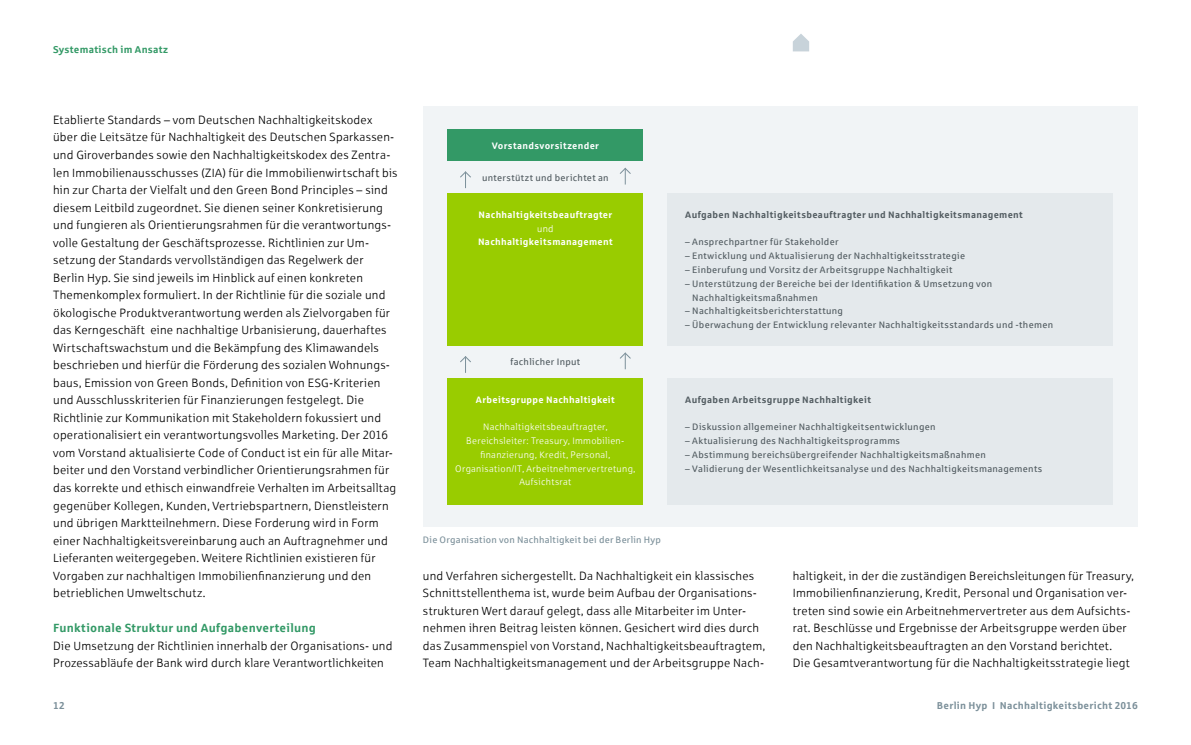
<style>
.page{position:relative;width:1191px;height:745px;background:#fff}
.page>*{position:absolute;margin:0;border:0;box-sizing:border-box;transform-origin:0 0}
.t1{font:11.88px/17.5px "Sparkasse Lt";letter-spacing:.015em;color:#000}
.t2{font:700 11.88px "Sparkasse Rg";letter-spacing:.02em;color:#396}
.t3{font:700 10px "Sparkasse Rg";letter-spacing:.025em;color:#7c909a}
.t4{font:700 10px "Sparkasse Rg";letter-spacing:.025em;color:#396}
.t5{font:9.38px/13.8px "Sparkasse Rg";letter-spacing:.035em;color:#525c61}
.t6{font:9.38px/13.8px "Sparkasse Lt";letter-spacing:.035em;color:#fff;text-align:center}
.t7{font:700 9.38px "Sparkasse Rg";letter-spacing:.035em;color:#fff}
.t8{font:700 9.38px "Sparkasse Rg";letter-spacing:.035em;color:#525c61}
.t9{font:9.38px "Sparkasse Rg";letter-spacing:.02em;color:#7c909a}
</style>
<div class="page">
<svg style="left:793px;top:34px;width:16px;height:17px"></svg>
<div style="left:423px;top:106px;width:714px;height:420px;background:#f1f4f6"></div>
<div style="left:448px;top:129px;width:195px;height:32px;background:#396"></div>
<div style="left:448px;top:193px;width:195px;height:152px;background:#9c0"></div>
<div style="left:448px;top:378px;width:195px;height:126px;background:#9c0"></div>
<div style="left:667px;top:193px;width:446px;height:152px;background:#e4e9ec"></div>
<div style="left:667px;top:377px;width:446px;height:127px;background:#e4e9ec"></div>
<svg style="left:460px;top:171px;width:11px;height:17px"></svg>
<svg style="left:460px;top:356px;width:11px;height:16px"></svg>
<svg style="left:619px;top:167px;width:12px;height:17px"></svg>
<svg style="left:620px;top:352px;width:11px;height:17px"></svg>
<p class="t4" style="left:53px;top:43px;width:117px">Systematisch im Ansatz</p>
<p class="t1" style="left:53px;top:111px;width:346px">Etablierte Standards – vom Deutschen Nachhaltigkeitskodex über die Leitsätze für Nachhaltigkeit des Deutschen Sparkassen&shy;und Giroverbandes sowie den Nachhaltigkeitskodex des Zentra&shy;len Immobilienausschusses (ZIA) für die Immobilienwirtschaft bis hin zur Charta der Vielfalt und den Green Bond Principles – sind diesem Leitbild zugeordnet. Sie dienen seiner Konkretisierung und fungieren als Orientierungsrahmen für die verantwortungs&shy;volle Gestaltung der Geschäftsprozesse. Richtlinien zur Um&shy;setzung der Standards vervollständigen das Regelwerk der Berlin Hyp. Sie sind jeweils im Hinblick auf einen konkreten Themenkomplex formuliert. In der Richtlinie für die soziale und ökologische Produktverantwortung werden als Zielvorgaben für das Kerngeschäft eine nachhaltige Urbanisierung, dauerhaftes Wirtschaftswachstum und die Bekämpfung des Klimawandels beschrieben und hierfür die Förderung des sozialen Wohnungs&shy;baus, Emission von Green Bonds, Definition von ESG-Kriterien und Ausschlusskriterien für Finanzierungen festgelegt. Die Richtlinie zur Kommunikation mit Stakeholdern fokussiert und operationalisiert ein verantwortungsvolles Marketing. Der 2016 vom Vorstand aktualisierte Code of Conduct ist ein für alle Mitar&shy;beiter und den Vorstand verbindlicher Orientierungsrahmen für das korrekte und ethisch einwandfreie Verhalten im Arbeitsalltag gegenüber Kollegen, Kunden, Vertriebspartnern, Dienstleistern und übrigen Marktteilnehmern. Diese Forderung wird in Form einer Nachhaltigkeitsvereinbarung auch an Auftragnehmer und Lieferanten weitergegeben. Weitere Richtlinien existieren für Vorgaben zur nachhaltigen Immobilienfinanzierung und den betrieblichen Umweltschutz.</p>
<p class="t2" style="left:53px;top:620px;width:264px">Funktionale Struktur und Aufgabenverteilung</p>
<p class="t1" style="left:53px;top:636px;width:341px">Die Umsetzung der Richtlinien innerhalb der Organisations- und<br>Prozessabläufe der Bank wird durch klare Verantwortlichkeiten</p>
<p class="t7" style="left:492px;top:139px;width:109px">Vorstandsvorsitzender</p>
<p class="t5" style="left:482px;top:170px;width:128px">unterstützt und berichtet an</p>
<p class="t7" style="left:478px;top:208px;width:135px">Nachhaltigkeitsbeauftragter</p>
<p class="t6" style="left:537px;top:221px;width:18px">und</p>
<p class="t7" style="left:478px;top:236px;width:136px">Nachhaltigkeitsmanagement</p>
<p class="t5" style="left:510px;top:355px;width:71px">fachlicher Input</p>
<p class="t7" style="left:476px;top:393px;width:140px">Arbeitsgruppe Nachhaltigkeit</p>
<p class="t6" style="left:455px;top:419px;width:182px">Nachhaltigkeitsbeauftragter, Bereichsleiter: Treasury, Immobilien&shy;finanzierung, Kredit, Personal, Organisation/IT, Arbeitnehmervertretung, Aufsichtsrat</p>
<p class="t9" style="left:423px;top:533px;width:240px">Die Organisation von Nachhaltigkeit bei der Berlin Hyp</p>
<p class="t8" style="left:685px;top:208px;width:339px">Aufgaben Nachhaltigkeitsbeauftragter und Nachhaltigkeitsmanagement</p>
<p class="t5" style="left:685px;top:235px;width:155px">– Ansprechpartner für Stakeholder</p>
<p class="t5" style="left:685px;top:249px;width:281px">– Entwicklung und Aktualisierung der Nachhaltigkeitsstrategie</p>
<p class="t5" style="left:685px;top:262px;width:269px">– Einberufung und Vorsitz der Arbeitsgruppe Nachhaltigkeit</p>
<p class="t5" style="left:692px;top:276px;width:301px;text-indent:-7px">– Unterstützung der Bereiche bei der Identifikation &amp; Umsetzung von<br>Nachhaltigkeitsmaßnahmen</p>
<p class="t5" style="left:685px;top:304px;width:159px">– Nachhaltigkeitsberichterstattung</p>
<p class="t5" style="left:685px;top:317px;width:369px">– Überwachung der Entwicklung relevanter Nachhaltigkeitsstandards und -themen</p>
<p class="t8" style="left:685px;top:393px;width:187px">Aufgaben Arbeitsgruppe Nachhaltigkeit</p>
<p class="t5" style="left:685px;top:419px;width:252px">– Diskussion allgemeiner Nachhaltigkeitsentwicklungen</p>
<p class="t5" style="left:685px;top:433px;width:216px">– Aktualisierung des Nachhaltigkeitsprogramms</p>
<p class="t5" style="left:685px;top:447px;width:302px">– Abstimmung bereichsübergreifender Nachhaltigkeitsmaßnahmen</p>
<p class="t5" style="left:685px;top:461px;width:359px">– Validierung der Wesentlichkeitsanalyse und des Nachhaltigkeitsmanagements</p>
<p class="t1" style="left:423px;top:566px;width:344px">und Verfahren sichergestellt. Da Nachhaltigkeit ein klassisches Schnittstellenthema ist, wurde beim Aufbau der Organisations&shy;strukturen Wert darauf gelegt, dass alle Mitarbeiter im Unter&shy;nehmen ihren Beitrag leisten können. Gesichert wird dies durch das Zusammenspiel von Vorstand, Nachhaltigkeitsbeauftragtem, Team Nachhaltigkeitsmanagement und der Arbeitsgruppe Nach-</p>
<p class="t1" style="left:793px;top:566px;width:343px">haltigkeit, in der die zuständigen Bereichsleitungen für Treasury, Immobilienfinanzierung, Kredit, Personal und Organisation ver&shy;treten sind sowie ein Arbeitnehmervertreter aus dem Aufsichts&shy;rat. Beschlüsse und Ergebnisse der Arbeitsgruppe werden über den Nachhaltigkeitsbeauftragten an den Vorstand berichtet.<br>Die Gesamtverantwortung für die Nachhaltigkeitsstrategie liegt</p>
<p class="t3" style="left:53px;top:698px;width:13px">12</p>
<p class="t3" style="left:937px;top:698px;width:202px">Berlin Hyp I Nachhaltigkeitsbericht 2016</p>
</div>
